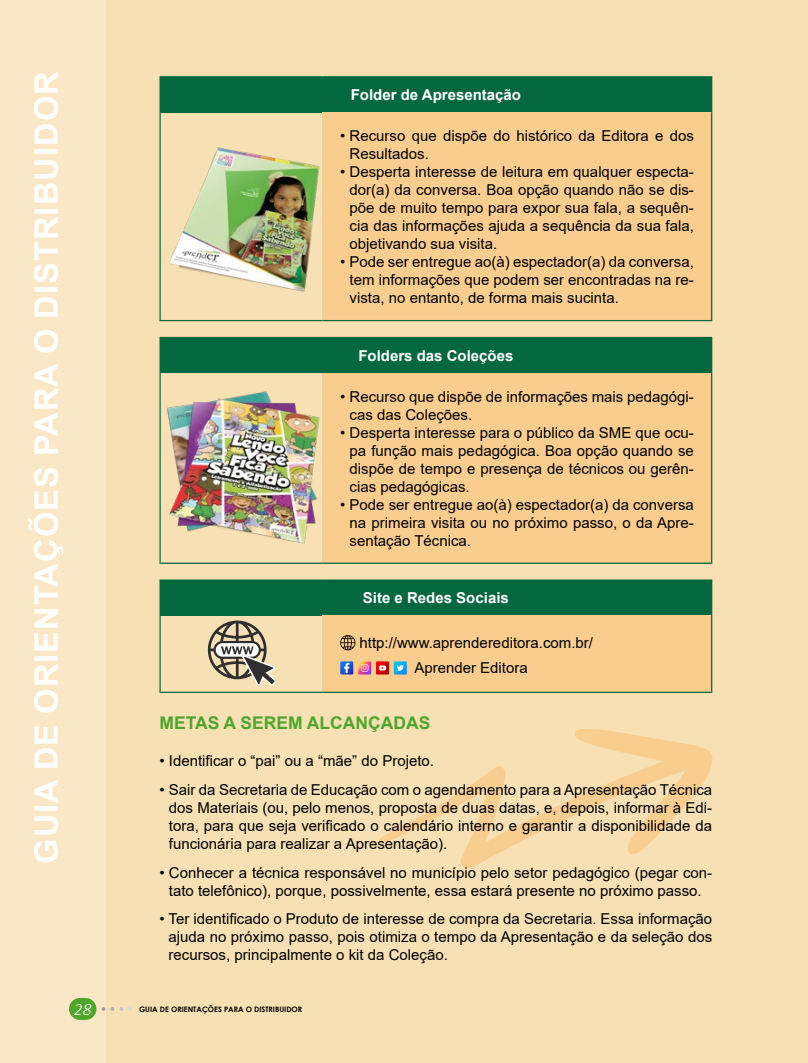
<style>
.page{position:relative;width:808px;height:1063px;background:#f7e0b3}
.page>*{position:absolute;margin:0;border:0;box-sizing:border-box;transform-origin:0 0}
.t1{font:700 32.5px "Arial";letter-spacing:.035em;color:#fff}
.t2{font:700 17.5px "Arial";color:#4ea62c}
.t3{font:italic 300 17.5px "Calibri";color:#fff}
.t4{font:15px/18px "Arial";color:#000;text-align:justify}
.t5{font:700 15px "Arial";color:#fff}
.t6{font:700 7.5px "Century Gothic";color:#000}
</style>
<div class="page">
<svg style="left:379px;top:729px;width:333px;height:140px"></svg>
<div style="left:160px;top:77px;width:552px;height:35px;background:#04683e"></div>
<div style="left:322px;top:112px;width:390px;height:209px;background:#f9cd8e"></div>
<hr style="left:159px;top:76px;width:163px;height:1px;background:#04683e">
<hr style="left:159px;top:77px;width:2px;height:35px;background:#04683e">
<hr style="left:322px;top:76px;width:390px;height:1px;background:#04683e">
<hr style="left:159px;top:112px;width:2px;height:208px;background:#04683e">
<hr style="left:711px;top:112px;width:1px;height:208px;background:#04683e">
<hr style="left:159px;top:320px;width:163px;height:1px;background:#04683e">
<hr style="left:322px;top:320px;width:390px;height:1px;background:#04683e">
<img style="left:169px;top:147px;width:151px;height:145px">
<div style="left:160px;top:337px;width:552px;height:36px;background:#04683e"></div>
<div style="left:322px;top:373px;width:390px;height:190px;background:#f9cd8e"></div>
<hr style="left:159px;top:337px;width:163px;height:1px;background:#04683e">
<hr style="left:159px;top:338px;width:2px;height:35px;background:#04683e">
<hr style="left:159px;top:373px;width:2px;height:190px;background:#04683e">
<hr style="left:711px;top:373px;width:1px;height:190px;background:#04683e">
<hr style="left:159px;top:563px;width:163px;height:1px;background:#04683e">
<hr style="left:322px;top:563px;width:390px;height:1px;background:#04683e">
<img style="left:167px;top:391px;width:153px;height:153px">
<div style="left:160px;top:580px;width:552px;height:36px;background:#04683e"></div>
<div style="left:322px;top:616px;width:390px;height:76px;background:#f9cd8e"></div>
<hr style="left:159px;top:580px;width:163px;height:1px;background:#04683e">
<hr style="left:159px;top:581px;width:2px;height:35px;background:#04683e">
<hr style="left:159px;top:616px;width:2px;height:76px;background:#04683e">
<hr style="left:711px;top:616px;width:1px;height:76px;background:#04683e">
<hr style="left:159px;top:692px;width:163px;height:1px;background:#04683e">
<hr style="left:322px;top:692px;width:390px;height:1px;background:#04683e">
<svg style="left:208px;top:621px;width:67px;height:63px"></svg>
<svg style="left:340px;top:635px;width:15px;height:15px"></svg>
<svg style="left:340px;top:661px;width:67px;height:14px"></svg>
<div style="left:0;top:0;width:105px;height:1063px;background:#f9e7c5"></div>
<div style="left:69px;top:998px;width:27px;height:22px;background:#4ea62c;border-radius:11px"></div>
<svg style="left:102px;top:1007px;width:3px;height:4px"></svg>
<svg style="left:111px;top:1007px;width:21px;height:4px"></svg>
<h1 class="t1" style="left:23px;top:864px;width:794px;rotate:-90deg">GUIA DE ORIENTAÇÕES PARA O DISTRIBUIDOR</h1>
<p class="t5" style="left:351px;top:84px;width:172px">Folder de Apresentação</p>
<p class="t4" style="left:350px;top:127px;width:346px;text-indent:-9px">• Recurso que dispõe do histórico da Editora e dos<br>Resultados.</p>
<p class="t4" style="left:350px;top:163px;width:346px;text-indent:-9px">• Desperta interesse de leitura em qualquer especta&shy;dor(a) da conversa. Boa opção quando não se dis&shy;põe de muito tempo para expor sua fala, a sequên&shy;cia das informações ajuda a sequência da sua fala, objetivando sua visita.</p>
<p class="t4" style="left:350px;top:253px;width:346px;text-indent:-9px">• Pode ser entregue ao(à) espectador(a) da conversa, tem informações que podem ser encontradas na re&shy;vista, no entanto, de forma mais sucinta.</p>
<p class="t5" style="left:358px;top:345px;width:157px">Folders das Coleções</p>
<p class="t4" style="left:350px;top:387px;width:346px;text-indent:-9px">• Recurso que dispõe de informações mais pedagógi&shy;cas das Coleções.</p>
<p class="t4" style="left:350px;top:423px;width:346px;text-indent:-9px">• Desperta interesse para o público da SME que ocu&shy;pa função mais pedagógica. Boa opção quando se dispõe de tempo e presença de técnicos ou gerên&shy;cias pedagógicas.</p>
<p class="t4" style="left:350px;top:495px;width:346px;text-indent:-9px">• Pode ser entregue ao(à) espectador(a) da conversa na primeira visita ou no próximo passo, o da Apre&shy;sentação Técnica.</p>
<p class="t5" style="left:363px;top:587px;width:147px">Site e Redes Sociais</p>
<p class="t4" style="left:414px;top:630px;width:180px;line-height:25.1px;text-indent:-55px">http://www.aprendereditora.com.br/<br>Aprender Editora</p>
<p class="t2" style="left:159px;top:710px;width:272px">METAS A SEREM ALCANÇADAS</p>
<p class="t4" style="left:159px;top:752px;width:276px">• Identificar o “pai” ou a “mãe” do Projeto.</p>
<p class="t4" style="left:169px;top:781px;width:545px;text-indent:-9px">• Sair da Secretaria de Educação com o agendamento para a Apresentação Técnica dos Materiais (ou, pelo menos, proposta de duas datas, e, depois, informar à Edi&shy;tora, para que seja verificado o calendário interno e garantir a disponibilidade da funcionária para realizar a Apresentação).</p>
<p class="t4" style="left:159px;top:863px;width:554px;text-align:center">• Conhecer a técnica responsável no município pelo setor pedagógico (pegar con&shy;tato telefônico), porque, possivelmente, essa estará presente no próximo passo.</p>
<p class="t4" style="left:169px;top:910px;width:545px;text-indent:-9px">• Ter identificado o Produto de interesse de compra da Secretaria. Essa informação ajuda no próximo passo, pois otimiza o tempo da Apresentação e da seleção dos recursos, principalmente o kit da Coleção.</p>
<p class="t3" style="left:74px;top:998px;width:19px">28</p>
<p class="t6" style="left:139px;top:1003px;width:165px">GUIA DE ORIENTAÇÕES PARA O DISTRIBUIDOR</p>
</div>
